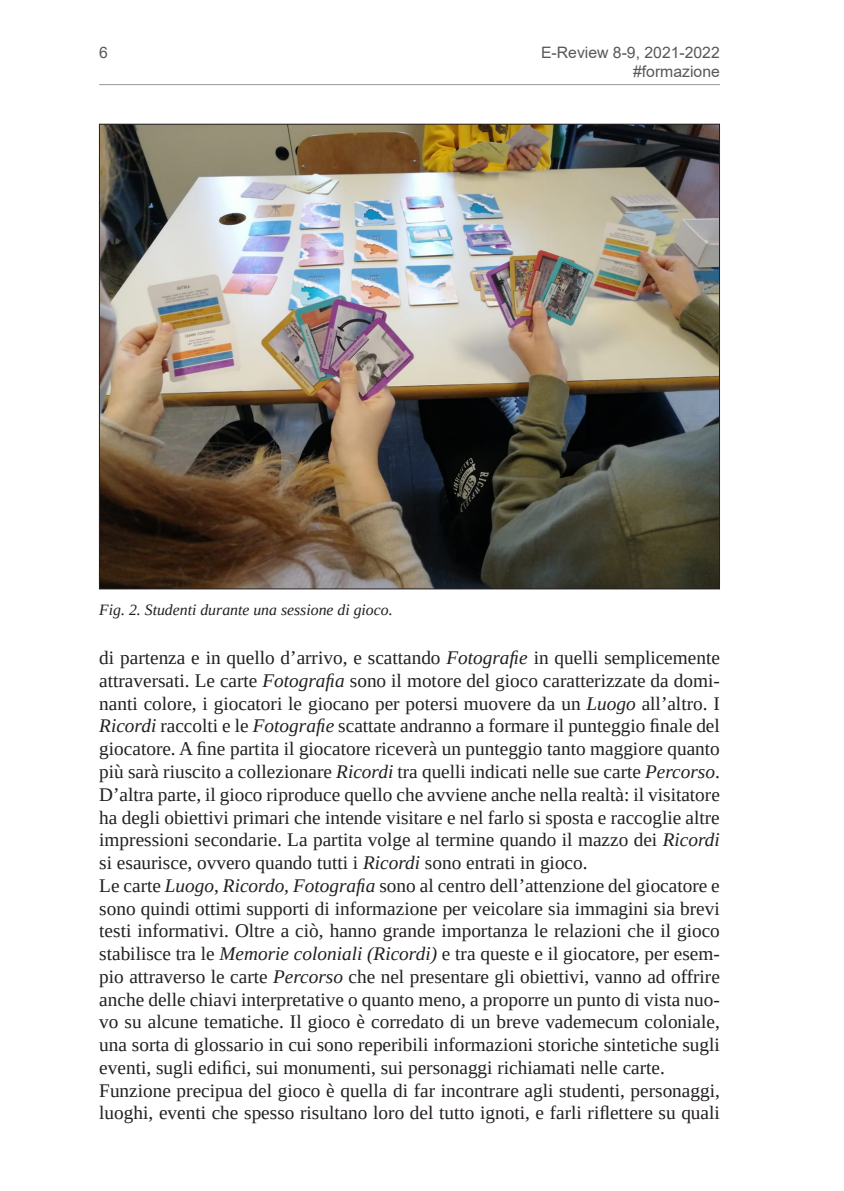
<style>
.page{position:relative;width:844px;height:1191px;background:#fff}
.page>*{position:absolute;margin:0;border:0;box-sizing:border-box;transform-origin:0 0}
.Testo_articoli{font:19.25px/22.8px "Tinos";color:#231f20;text-align:justify}
.Dida{font:italic 15.75px "Tinos";color:#231f20}
.t1{font:15.75px/19.2px "Arial";color:#57585a;text-align:right}
.s1{font-style:italic}
</style>
<div class="page">
<hr style="left:99px;top:84px;width:620px;height:1px;background:#939598">
<img style="left:101px;top:126px;width:616px;height:461px">
<p class="t1" style="left:99px;top:43px;width:10px">6</p>
<p class="t1" style="left:541px;top:43px;width:180px">E-Review 8-9, 2021-2022 #formazione</p>
<p class="Dida" style="left:99px;top:599px;width:295px">Fig. 2. Studenti durante una sessione di gioco.</p>
<p class="Testo_articoli" style="left:99px;top:646px;width:622px">di partenza e in quello d’arrivo, e scattando <span class="s1">Fotografie</span> in quelli semplicemente attraversati. Le carte <span class="s1">Fotografia</span> sono il motore del gioco caratterizzate da domi&shy;nanti colore, i giocatori le giocano per potersi muovere da un <span class="s1">Luogo</span> all’altro. I <span class="s1">Ricordi</span> raccolti e le <span class="s1">Fotografie</span> scattate andranno a formare il punteggio finale del giocatore. A fine partita il giocatore riceverà un punteggio tanto maggiore quanto più sarà riuscito a collezionare <span class="s1">Ricordi</span> tra quelli indicati nelle sue carte <span class="s1">Percorso</span>.<br>D’altra parte, il gioco riproduce quello che avviene anche nella realtà: il visitatore ha degli obiettivi primari che intende visitare e nel farlo si sposta e raccoglie altre impressioni secondarie. La partita volge al termine quando il mazzo dei <span class="s1">Ricordi </span>si esaurisce, ovvero quando tutti i <span class="s1">Ricordi</span> sono entrati in gioco.</p>
<p class="Testo_articoli" style="left:99px;top:874px;width:622px">Le carte <span class="s1">Luogo</span>, <span class="s1">Ricordo, Fotografia</span> sono al centro dell’attenzione del giocatore e sono quindi ottimi supporti di informazione per veicolare sia immagini sia brevi testi informativi. Oltre a ciò, hanno grande importanza le relazioni che il gioco stabilisce tra le <span class="s1">Memorie coloniali (Ricordi)</span> e tra queste e il giocatore, per esem&shy;pio attraverso le carte <span class="s1">Percorso</span> che nel presentare gli obiettivi, vanno ad offrire anche delle chiavi interpretative o quanto meno, a proporre un punto di vista nuo&shy;vo su alcune tematiche. Il gioco è corredato di un breve vademecum coloniale, una sorta di glossario in cui sono reperibili informazioni storiche sintetiche sugli eventi, sugli edifici, sui monumenti, sui personaggi richiamati nelle carte.</p>
<p class="Testo_articoli" style="left:99px;top:1078px;width:622px">Funzione precipua del gioco è quella di far incontrare agli studenti, personaggi, luoghi, eventi che spesso risultano loro del tutto ignoti, e farli riflettere su quali</p>
</div>
